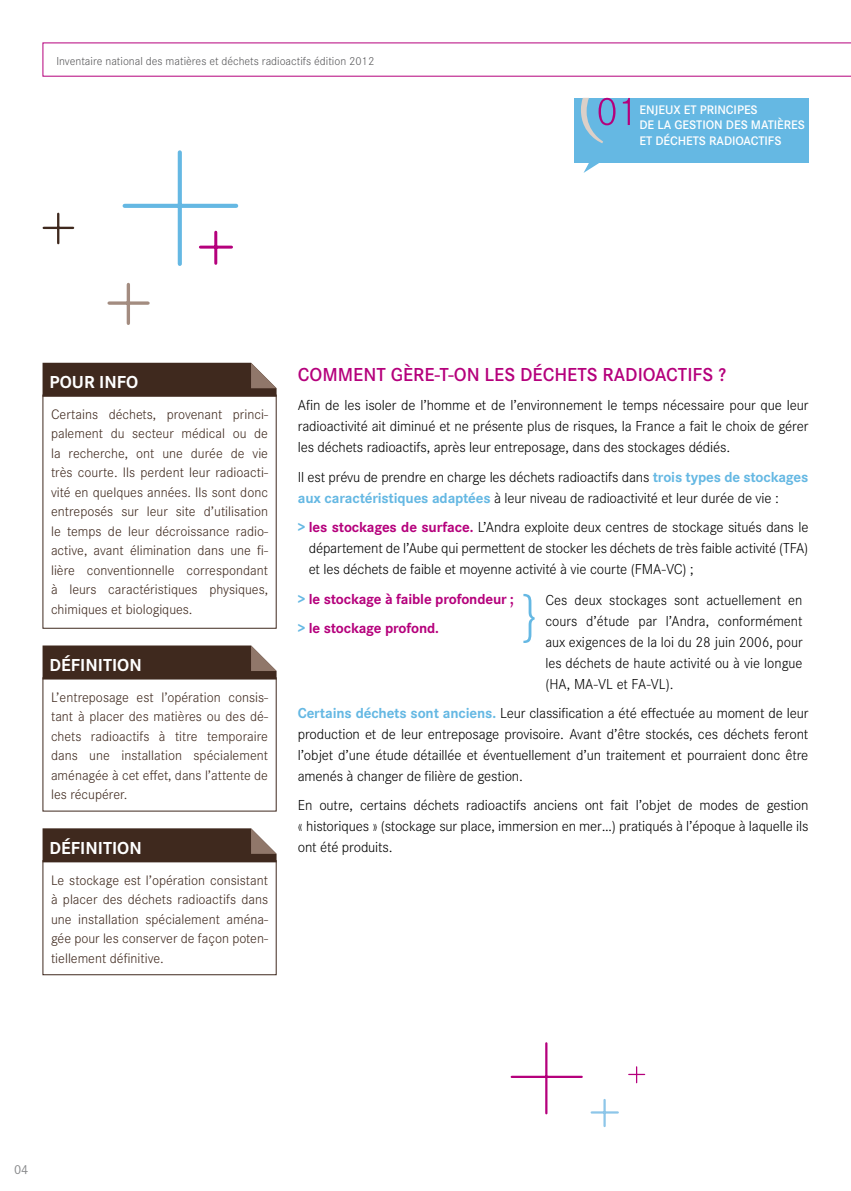
<style>
.page{position:relative;width:851px;height:1191px;background:#fff}
.page>*{position:absolute;margin:0;border:0;box-sizing:border-box;transform-origin:0 0}
.t1{font:600 19.5px "Corporate S";color:#b5007c}
.t2{font:700 18px "Corporate S";color:#fff}
.t3{font:300 15px/21px "Corporate S";letter-spacing:-.01em;color:#000;text-align:justify}
.t4{font:700 15px/29.5px "Corporate S";letter-spacing:-.015em;color:#b5007c}
.t5{font:300 14.25px/19.5px "Corporate S";color:#3f291e;text-align:justify}
.t6{font:13.5px "Corporate S";color:#87888a}
.t7{font:600 12.9px/15.5px "Corporate S";letter-spacing:-.005em;color:#fff}
.t8{font:300 12px "Corporate S";color:#58585a}
.s1{font-weight:700;color:#65b8e3}
.s2{font-weight:700;color:#b5007c}
.s3{color:#65b8e3}
</style>
<div class="page">
<svg style="left:43px;top:363px;width:233px;height:34px;background:#4a352b"></svg>
<svg style="left:43px;top:645px;width:233px;height:34px;background:#4c372d"></svg>
<div style="left:43px;top:860px;width:233px;height:115px;border:1px solid #3f291e"></div>
<svg style="left:43px;top:828px;width:233px;height:34px;background:#4b362c"></svg>
<hr style="left:57px;top:214px;width:2px;height:29px;background:#3f291e">
<hr style="left:44px;top:227px;width:29px;height:2px;background:#3f291e">
<svg style="left:178px;top:152px;width:4px;height:112px"></svg>
<hr style="left:125px;top:204px;width:111px;height:4px;background:#65b8e3">
<hr style="left:127px;top:284px;width:3px;height:39px;background:#a38c80">
<svg style="left:109px;top:301px;width:39px;height:4px"></svg>
<hr style="left:214px;top:232px;width:3px;height:31px;background:#b5007c">
<hr style="left:200px;top:246px;width:31px;height:3px;background:#b5007c">
<hr style="left:545px;top:1043px;width:2px;height:70px;background:#b5007c">
<hr style="left:511px;top:1075px;width:70px;height:3px;background:#b5007c">
<hr style="left:603px;top:1100px;width:2px;height:26px;background:#8dc6e9">
<hr style="left:591px;top:1111px;width:26px;height:2px;background:#8dc6e9">
<svg style="left:628px;top:1066px;width:16px;height:16px"></svg>
<div style="left:574px;top:98px;width:234px;height:65px;background:#65b8e3"></div>
<svg style="left:583px;top:163px;width:16px;height:10px"></svg>
<svg style="left:581px;top:98px;width:48px;height:45px"></svg>
<svg style="left:523px;top:594px;width:11px;height:49px"></svg>
<svg style="left:43px;top:43px;width:807px;height:34px"></svg>
<p class="t8" style="left:56px;top:54px;width:319px">Inventaire national des matières et déchets radioactifs édition 2012</p>
<p class="t7" style="left:639px;top:102px;width:167px">ENJEUX ET PRI NCI PES<br>DE LA GESTION DES MATI ÈRES<br>ET DÉCHETS RADI OACTI FS</p>
<p class="t2" style="left:50px;top:371px;width:90px">pour info</p>
<p class="t5" style="left:51px;top:404px;width:218px">Certains déchets, provenant princi&shy;palement du secteur médical ou de la recherche, ont une durée de vie très courte. Ils perdent leur radioacti&shy;vité en quelques années. Ils sont donc entreposés sur leur site d’utilisation le temps de leur décroissance radio&shy;active, avant élimination dans une fi&shy;lière conventionnelle correspondant à leurs caractéristiques physiques, chimiques et biologiques.</p>
<p class="t2" style="left:50px;top:654px;width:94px">Définition</p>
<p class="t5" style="left:51px;top:687px;width:218px">L’entreposage est l’opération consis&shy;tant à placer des matières ou des dé&shy;chets radioactifs à titre temporaire dans une installation spécialement aménagée à cet effet, dans l’attente de les récupérer.</p>
<p class="t2" style="left:50px;top:837px;width:94px">Définition</p>
<p class="t5" style="left:51px;top:870px;width:218px">Le stockage est l’opération consistant à placer des déchets radioactifs dans une installation spécialement aména&shy;gée pour les conserver de façon poten&shy;tiellement définitive.</p>
<h1 class="t1" style="left:298px;top:363px;width:430px">COMMENT GÈRE-T-ON LES DÉCHETS RADIOACTI FS ?</h1>
<p class="t3" style="left:298px;top:395px;width:512px">Afin de les isoler de l’homme et de l’environnement le temps nécessaire pour que leur radioactivité ait diminué et ne présente plus de risques, la France a fait le choix de gérer les déchets radioactifs, après leur entreposage, dans des stockages dédiés.</p>
<p class="t3" style="left:298px;top:466px;width:512px">Il est prévu de prendre en charge les déchets radioactifs dans <span class="s1">trois types de stockages aux caractéristiques adaptées</span> à leur niveau de radioactivité et leur durée de vie :</p>
<p class="t3" style="left:309px;top:517px;width:501px;text-indent:-11px"><span class="s1">&gt;</span> <span class="s2">les stockages de surface.</span> L’Andra exploite deux centres de stockage situés dans le département de l’Aube qui permettent de stocker les déchets de très faible activité (TFA) et les déchets de faible et moyenne activité à vie courte (FMA-VC) ;</p>
<p class="t4" style="left:298px;top:584px;width:218px"><span class="s3">&gt;</span> le stockage à faible profondeur ; <span class="s3">&gt;</span> le stockage profond.</p>
<p class="t3" style="left:545px;top:590px;width:259px">Ces deux stockages sont actuellement en cours d’étude par l’Andra, conformément aux exigences de la loi du 28 juin 2006, pour les déchets de haute activité ou à vie longue (HA, MA-VL et FA-VL).</p>
<p class="t3" style="left:298px;top:702px;width:512px"><span class="s1">Certains déchets sont anciens.</span> Leur classification a été effectuée au moment de leur production et de leur entreposage provisoire. Avant d’être stockés, ces déchets feront l’objet d’une étude détaillée et éventuellement d’un traitement et pourraient donc être amenés à changer de filière de gestion.</p>
<p class="t3" style="left:298px;top:795px;width:512px">En outre, certains déchets radioactifs anciens ont fait l’objet de modes de gestion « historiques » (stockage sur place, immersion en mer…) pratiqués à l’époque à laquelle ils ont été produits.</p>
<p class="t6" style="left:14px;top:1162px;width:16px">04</p>
</div>
